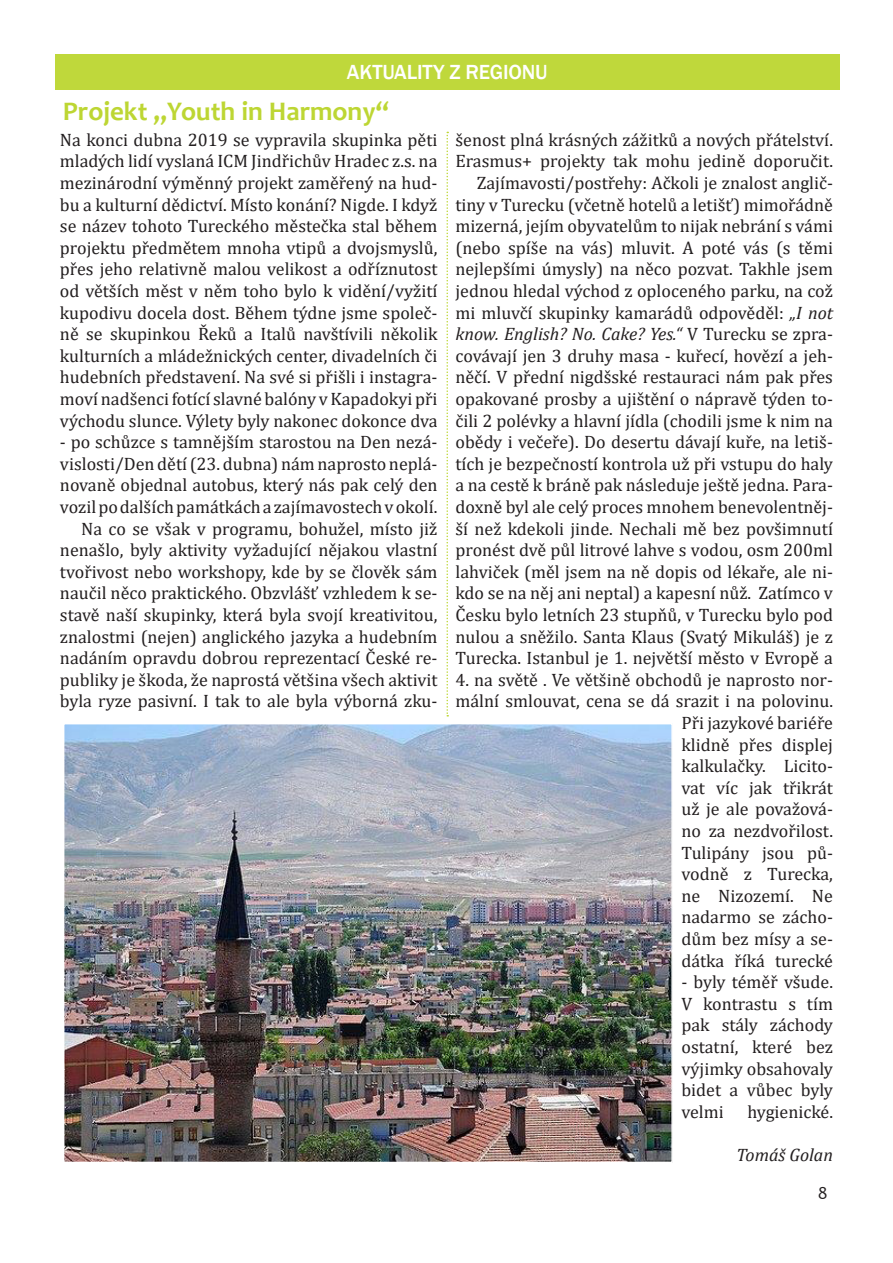
<style>
.page{position:relative;width:893px;height:1263px;background:#fff}
.page>*{position:absolute;margin:0;border:0;box-sizing:border-box;transform-origin:0 0}
.t1{font:700 27px "Candara";color:#bdd633}
.t2{font:500 21px "Franklin Gothic";letter-spacing:-.01em;color:#fff}
.t3{font:18px/21.6px "Cambria";color:#231f20;text-align:justify}
.t4{font:italic 18px "Cambria";color:#231f20}
.t5{font:18px "Candara";color:#231f20}
.s1{font-style:italic}
</style>
<div class="page">
<div style="left:55px;top:54px;width:785px;height:36px;background:#bfd83b"></div>
<img style="left:66px;top:726px;width:604px;height:434px">
<div style="left:63px;top:723px;width:610px;height:440px;border:2px solid #fff"></div>
<svg style="left:446px;top:132px;width:2px;height:584px"></svg>
<p class="t2" style="left:347px;top:59px;width:202px">AKTUALITY Z REGIONU</p>
<p class="t1" style="left:63px;top:95px;width:328px">Projekt „Youth in Harmony“</p>
<p class="t3" style="left:60px;top:129px;width:379px">Na konci dubna 2019 se vypravila skupinka pěti mladých lidí vyslaná ICM Jindřichův Hradec z.s. na mezinárodní výměnný projekt zaměřený na hud&shy;bu a kulturní dědictví. Místo konání? Nigde. I když se název tohoto Tureckého městečka stal během projektu předmětem mnoha vtipů a dvojsmyslů, přes jeho relativně malou velikost a odříznutost od větších měst v něm toho bylo k vidění/vyžití kupodivu docela dost. Během týdne jsme společ&shy;ně se skupinkou Řeků a Italů navštívili několik kulturních a mládežnických center, divadelních či hudebních představení. Na své si přišli i instagra&shy;moví nadšenci fotící slavné balóny v Kapadokyi při východu slunce. Výlety byly nakonec dokonce dva</p>
<p class="t3" style="left:60px;top:431px;width:379px">- po schůzce s tamnějším starostou na Den nezá&shy;vislosti/Den dětí (23. dubna) nám naprosto neplá&shy;novaně objednal autobus, který nás pak celý den vozil po dalších památkách a zajímavostech v okolí.</p>
<p class="t3" style="left:60px;top:517px;width:379px;text-indent:21px">Na co se však v programu, bohužel, místo již nenašlo, byly aktivity vyžadující nějakou vlastní tvořivost nebo workshopy, kde by se člověk sám naučil něco praktického. Obzvlášť vzhledem k se&shy;stavě naší skupinky, která byla svojí kreativitou, znalostmi (nejen) anglického jazyka a hudebním nadáním opravdu dobrou reprezentací České re&shy;publiky je škoda, že naprostá většina všech aktivit byla ryze pasivní. I tak to ale byla výborná zku-</p>
<p class="t3" style="left:455px;top:129px;width:379px">šenost plná krásných zážitků a nových přátelství.<br>Erasmus+ projekty tak mohu jedině doporučit.</p>
<p class="t3" style="left:455px;top:172px;width:379px;text-indent:21px">Zajímavosti/postřehy: Ačkoli je znalost anglič&shy;tiny v Turecku (včetně hotelů a letišť) mimořádně mizerná, jejím obyvatelům to nijak nebrání s vámi (nebo spíše na vás) mluvit. A poté vás (s těmi nejlepšími úmysly) na něco pozvat. Takhle jsem jednou hledal východ z oploceného parku, na což mi mluvčí skupinky kamarádů odpověděl: <span class="s1">„I not know. English? No. Cake? Yes.“</span> V Turecku se zpra&shy;covávají jen 3 druhy masa - kuřecí, hovězí a jeh&shy;něčí. V přední nigdšské restauraci nám pak přes opakované prosby a ujištění o nápravě týden to&shy;čili 2 polévky a hlavní jídla (chodili jsme k nim na obědy i večeře). Do desertu dávají kuře, na letiš&shy;tích je bezpečností kontrola už při vstupu do haly a na cestě k bráně pak následuje ještě jedna. Para&shy;doxně byl ale celý proces mnohem benevolentněj&shy;ší než kdekoli jinde. Nechali mě bez povšimnutí pronést dvě půl litrové lahve s vodou, osm 200ml lahviček (měl jsem na ně dopis od lékaře, ale ni&shy;kdo se na něj ani neptal) a kapesní nůž. Zatímco v Česku bylo letních 23 stupňů, v Turecku bylo pod nulou a sněžilo. Santa Klaus (Svatý Mikuláš) je z Turecka. Istanbul je 1. největší město v Evropě a</p>
<p class="t3" style="left:455px;top:669px;width:379px;text-align:right">4. na světě . Ve většině obchodů je naprosto nor&shy;mální smlouvat, cena se dá srazit i na polovinu.<br>Při jazykové bariéře<br>klidně přes displej<br>kalkulačky. Licito-<br>vat víc jak třikrát<br>už je ale považová-<br>no za nezdvořilost.<br>Tulipány jsou pů-<br>vodně z Turecka,<br>ne Nizozemí. Ne<br>nadarmo se zácho-<br>dům bez mísy a se-<br>dátka říká turecké</p>
<p class="t3" style="left:681px;top:971px;width:153px">- byly téměř všude.<br>V kontrastu s tím pak stály záchody ostatní, které bez výjimky obsahovaly bidet a vůbec byly velmi</p>
<p class="t3" style="left:747px;top:1101px;width:87px">hygienické.</p>
<p class="t4" style="left:736px;top:1142px;width:98px">Tomáš Golan</p>
<p class="t5" style="left:818px;top:1182px;width:11px">8</p>
</div>
